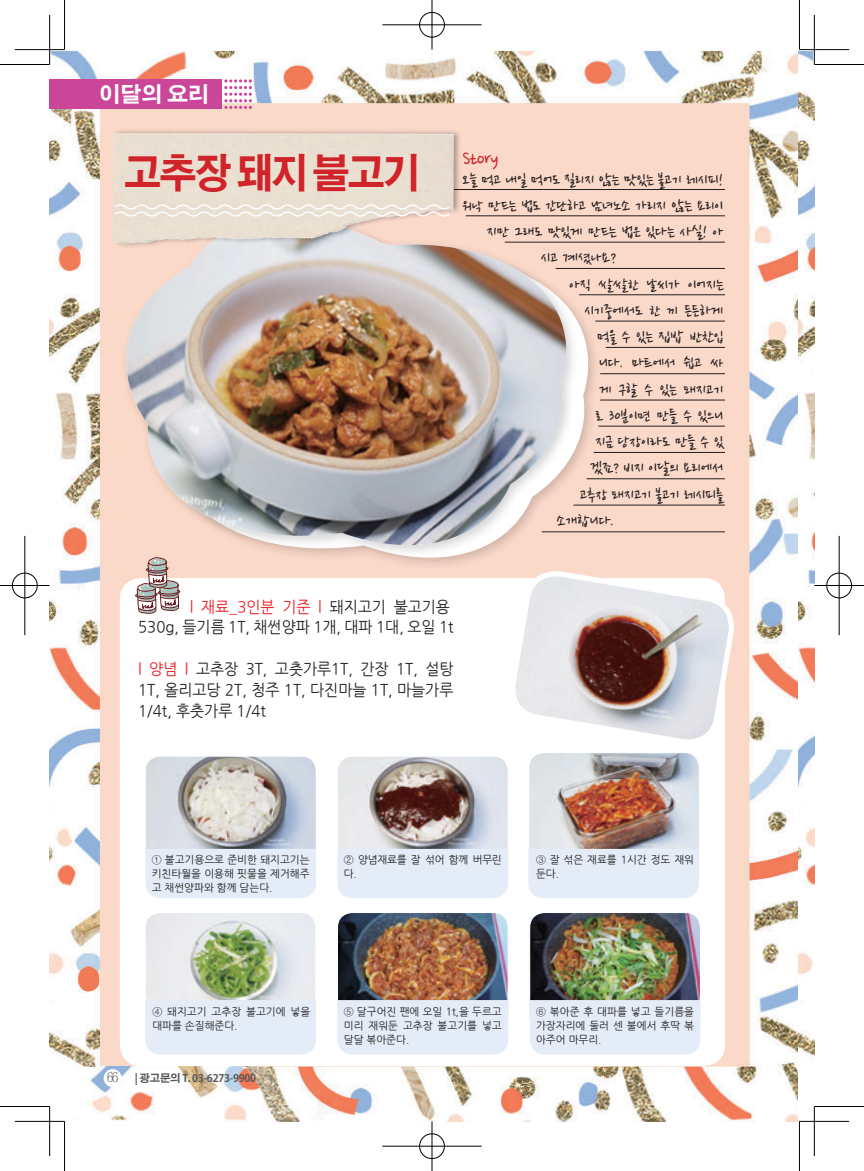
<style>
.page{position:relative;width:864px;height:1171px;background:#fff}
.page>*{position:absolute;margin:0;border:0;box-sizing:border-box;transform-origin:0 0}
.t1{font:700 40.25px "Adobe Gothic Std";letter-spacing:-.05em;color:#d1232a;scale:.92 1}
.t2{font:700 21px "Adobe Gothic Std";color:#fff}
.t3{font:21px "Nanum Pen";letter-spacing:-.04em;color:#d1232a;scale:.95 1}
.t4{font:17.5px "Nanum Pen";color:#231f20}
.t5{font:15.75px/21px "Nanum Gothic";color:#231f20;text-align:justify;scale:.95 1}
.t6{font:15.75px "Nanum Gothic";color:#ee1d23;scale:.95 1}
.t7{font:10.5px/14px "Nanum Gothic";color:#231f20;text-align:justify}
.t8{font:700 10.5px "Adobe Gothic Std";letter-spacing:-.03em;color:#57585a}
.t9{font:10.5px/14px "Nanum Gothic";letter-spacing:-.025em;color:#231f20}
.s1{color:#231f20}
.s2{color:#ee1d23}
.s3{font-family:"Chosunilbo NM";font-weight:400;font-size:14px}
</style>
<div class="page">
<img style="left:50px;top:50px;width:748px;height:1071px">
<img style="left:798px;top:51px;width:16px;height:1009px">
<div style="left:50px;top:79px;width:172px;height:30px;background:#cb4599"></div>
<svg style="left:224px;top:79px;width:28px;height:30px"></svg>
<div style="left:120px;top:578px;width:604px;height:488px;background:#fff;border-radius:21px"></div>
<div style="left:142px;top:224px;width:459px;height:347px;background:#231f20;opacity:.2"></div>
<svg style="left:180px;top:216px;width:409px;height:355px;background:#f8d9cb"></svg>
<img style="left:147px;top:757px;width:167px;height:92px">
<div style="left:145px;top:755px;width:171px;height:126px;border:1px solid #fff;border-radius:15px"></div>
<img style="left:147px;top:914px;width:167px;height:86px">
<div style="left:145px;top:912px;width:171px;height:143px;border:1px solid #fff;border-radius:15px"></div>
<img style="left:339px;top:757px;width:167px;height:92px">
<div style="left:337px;top:755px;width:171px;height:143px;border:1px solid #fff;border-radius:15px"></div>
<img style="left:339px;top:914px;width:167px;height:86px">
<div style="left:337px;top:912px;width:171px;height:143px;border:1px solid #fff;border-radius:15px"></div>
<img style="left:530px;top:754px;width:167px;height:95px">
<div style="left:528px;top:752px;width:171px;height:143px;border:1px solid #fff;border-radius:15px"></div>
<img style="left:531px;top:914px;width:167px;height:86px">
<div style="left:529px;top:912px;width:171px;height:143px;border:1px solid #fff;border-radius:15px"></div>
<div style="left:145px;top:849px;width:171px;height:49px;background:#e4edf7"></div>
<div style="left:145px;top:1000px;width:171px;height:54px;background:#e4edf7"></div>
<div style="left:337px;top:849px;width:171px;height:49px;background:#e4edf7"></div>
<div style="left:337px;top:1000px;width:171px;height:54px;background:#e4edf7"></div>
<div style="left:528px;top:849px;width:170px;height:49px;background:#e4edf7"></div>
<div style="left:529px;top:1000px;width:171px;height:54px;background:#e4edf7"></div>
<svg style="left:135px;top:559px;width:45px;height:55px"></svg>
<hr style="left:453px;top:189px;width:271px;height:1px;background:#231f20">
<hr style="left:465px;top:215px;width:259px;height:1px;background:#231f20">
<hr style="left:504px;top:242px;width:220px;height:1px;background:#231f20">
<hr style="left:555px;top:268px;width:169px;height:1px;background:#231f20">
<hr style="left:578px;top:294px;width:146px;height:1px;background:#231f20">
<hr style="left:595px;top:321px;width:129px;height:1px;background:#231f20">
<hr style="left:605px;top:347px;width:119px;height:1px;background:#231f20">
<hr style="left:600px;top:373px;width:124px;height:1px;background:#231f20">
<hr style="left:600px;top:400px;width:124px;height:1px;background:#231f20">
<hr style="left:598px;top:426px;width:126px;height:1px;background:#231f20">
<hr style="left:593px;top:452px;width:131px;height:1px;background:#231f20">
<hr style="left:586px;top:478px;width:138px;height:1px;background:#231f20">
<hr style="left:573px;top:505px;width:151px;height:1px;background:#231f20">
<hr style="left:541px;top:531px;width:183px;height:1px;background:#231f20">
<svg style="left:507px;top:568px;width:229px;height:180px"></svg>
<div style="left:120px;top:211px;width:459px;height:347px;background:#231f20;opacity:.2"></div>
<img style="left:123px;top:218px;width:444px;height:341px">
<div style="left:112px;top:128px;width:350px;height:121px;background:#231f20;opacity:.4"></div>
<img style="left:114px;top:133px;width:339px;height:111px">
<svg style="left:113px;top:190px;width:338px;height:28px;background:#ebe2d5"></svg>
<div style="left:104px;top:1069px;width:18px;height:18px;background:#fff;border-radius:50%"></div>
<hr style="left:15px;top:48px;width:49px;height:3px;background:#fff">
<hr style="left:15px;top:1120px;width:49px;height:2px;background:#fff">
<hr style="left:48px;top:15px;width:3px;height:49px;background:#fff">
<hr style="left:48px;top:1106px;width:3px;height:50px;background:#fff">
<hr style="left:812px;top:15px;width:3px;height:49px;background:#fff">
<hr style="left:0;top:64px;width:50px;height:1px;background:#000">
<hr style="left:814px;top:64px;width:49px;height:1px;background:#000">
<hr style="left:0;top:1106px;width:50px;height:1px;background:#000">
<hr style="left:814px;top:1106px;width:49px;height:1px;background:#000">
<hr style="left:64px;top:0;width:1px;height:50px;background:#000">
<hr style="left:64px;top:1121px;width:1px;height:50px;background:#000">
<hr style="left:798px;top:0;width:1px;height:50px;background:#000">
<hr style="left:798px;top:1121px;width:1px;height:50px;background:#000">
<hr style="left:15px;top:49px;width:49px;height:1px;background:#000">
<hr style="left:799px;top:49px;width:49px;height:1px;background:#000">
<hr style="left:15px;top:1121px;width:49px;height:1px;background:#000">
<hr style="left:799px;top:1121px;width:49px;height:1px;background:#000">
<hr style="left:49px;top:15px;width:1px;height:49px;background:#000">
<hr style="left:49px;top:1106px;width:1px;height:50px;background:#000">
<hr style="left:813px;top:15px;width:1px;height:49px;background:#000">
<hr style="left:813px;top:1106px;width:1px;height:50px;background:#000">
<div style="left:418px;top:11px;width:27px;height:27px;border:2px solid #fff;border-radius:50%"></div>
<hr style="left:382px;top:24px;width:99px;height:2px;background:#fff">
<hr style="left:430px;top:0;width:3px;height:50px;background:#fff">
<div style="left:419px;top:12px;width:25px;height:25px;border:1px solid #000;border-radius:50%"></div>
<hr style="left:382px;top:25px;width:99px;height:1px;background:#000">
<hr style="left:431px;top:0;width:1px;height:50px;background:#000">
<div style="left:418px;top:1132px;width:27px;height:28px;border:2px solid #fff;border-radius:50%"></div>
<hr style="left:382px;top:1145px;width:99px;height:2px;background:#fff">
<hr style="left:430px;top:1121px;width:3px;height:50px;background:#fff">
<div style="left:419px;top:1133px;width:25px;height:26px;border:1px solid #000;border-radius:50%"></div>
<hr style="left:382px;top:1146px;width:99px;height:1px;background:#000">
<hr style="left:431px;top:1121px;width:1px;height:50px;background:#000">
<div style="left:11px;top:572px;width:27px;height:27px;border:2px solid #fff;border-radius:50%"></div>
<hr style="left:0;top:584px;width:50px;height:3px;background:#fff">
<hr style="left:24px;top:536px;width:2px;height:99px;background:#fff">
<div style="left:12px;top:573px;width:25px;height:25px;border:1px solid #000;border-radius:50%"></div>
<hr style="left:0;top:585px;width:50px;height:1px;background:#000">
<hr style="left:25px;top:536px;width:1px;height:99px;background:#000">
<div style="left:825px;top:572px;width:27px;height:27px;border:2px solid #fff;border-radius:50%"></div>
<hr style="left:814px;top:584px;width:49px;height:3px;background:#fff">
<hr style="left:837px;top:536px;width:3px;height:99px;background:#fff">
<div style="left:826px;top:573px;width:25px;height:25px;border:1px solid #000;border-radius:50%"></div>
<hr style="left:814px;top:585px;width:49px;height:1px;background:#000">
<hr style="left:838px;top:536px;width:1px;height:99px;background:#000">
<p class="t2" style="left:99px;top:82px;width:111px">이달의 요리</p>
<h1 class="t1" style="left:124px;top:149px;width:323px">고추장 돼지 불고기</h1>
<p class="t3" style="left:462px;top:149px;width:40px">Story</p>
<p class="t4" style="left:462px;top:172px;width:262px">오늘 먹고 내일 먹어도 질리지 않는 맛있는 불고기 레시피!</p>
<p class="t4" style="left:462px;top:198px;width:262px">워낙 만드는 법도 간단하고 남녀노소 가리지 않는 요리이</p>
<p class="t4" style="left:486px;top:224px;width:238px">지만 그래도 맛있게 만드는 법은 있다는 사실! 아</p>
<p class="t4" style="left:541px;top:250px;width:77px">시고 계셨나요?</p>
<p class="t4" style="left:569px;top:277px;width:155px">아직 쌀쌀한 날씨가 이어지는</p>
<p class="t4" style="left:584px;top:303px;width:140px">시기중에서도 한 끼 든든하게</p>
<p class="t4" style="left:597px;top:329px;width:128px">먹을 수 있는 집밥 반찬입</p>
<p class="t4" style="left:598px;top:355px;width:126px">니다. 마트에서 쉽고 싸</p>
<p class="t4" style="left:598px;top:382px;width:126px">게 구할 수 있는 돼지고기</p>
<p class="t4" style="left:595px;top:408px;width:129px">로 30분이면 만들 수 있으니</p>
<p class="t4" style="left:595px;top:434px;width:129px">지금 당장이라도 만들 수 있</p>
<p class="t4" style="left:590px;top:460px;width:135px">겠죠? 비지 이달의 요리에서</p>
<p class="t4" style="left:579px;top:487px;width:145px">고추장 돼지고기 불고기 레시피를</p>
<p class="t4" style="left:556px;top:513px;width:59px">소개합니다.</p>
<p class="t6" style="left:190px;top:599px;width:275px">l 재료_3인분 기준 l <span class="s1">돼지고기 불고기용</span></p>
<p class="t5" style="left:138px;top:617px;width:333px">530g, 들기름 1T, 채썬양파 1개, 대파 1대, 오일 1t</p>
<p class="t5" style="left:138px;top:659px;width:333px"><span class="s2">l 양념 l</span> 고추장 3T, 고춧가루1T, 간장 1T, 설탕 1T, 올리고당 2T, 청주 1T, 다진마늘 1T, 마늘가루 1/4t, 후춧가루 1/4t</p>
<p class="t7" style="left:152px;top:853px;width:159px">① 불고기용으로 준비한 돼지고기는 키친타월을 이용해 핏물을 제거해주 고 채썬양파와 함께 담는다.</p>
<p class="t9" style="left:343px;top:853px;width:159px">② 양념재료를 잘 섞어 함께 버무린 다.</p>
<p class="t7" style="left:536px;top:853px;width:159px">③ 잘 섞은 재료를 1시간 정도 재워 둔다.</p>
<p class="t7" style="left:152px;top:1005px;width:159px">④ 돼지고기 고추장 불고기에 넣을 대파를 손질해준다.</p>
<p class="t8" style="left:107px;top:1072px;width:150px"><span class="s3">66</span> | 광고문의 T. 03-6273-9900</p>
<p class="t7" style="left:343px;top:1005px;width:159px">⑤ 달구어진 팬에 오일 1t,을 두르고 미리 재워둔 고추장 불고기를 넣고 달달 볶아준다.</p>
<p class="t7" style="left:536px;top:1005px;width:159px">⑥ 볶아준 후 대파를 넣고 들기름을 가장자리에 둘러 센 불에서 후딱 볶 아주어 마무리.</p>
</div>
